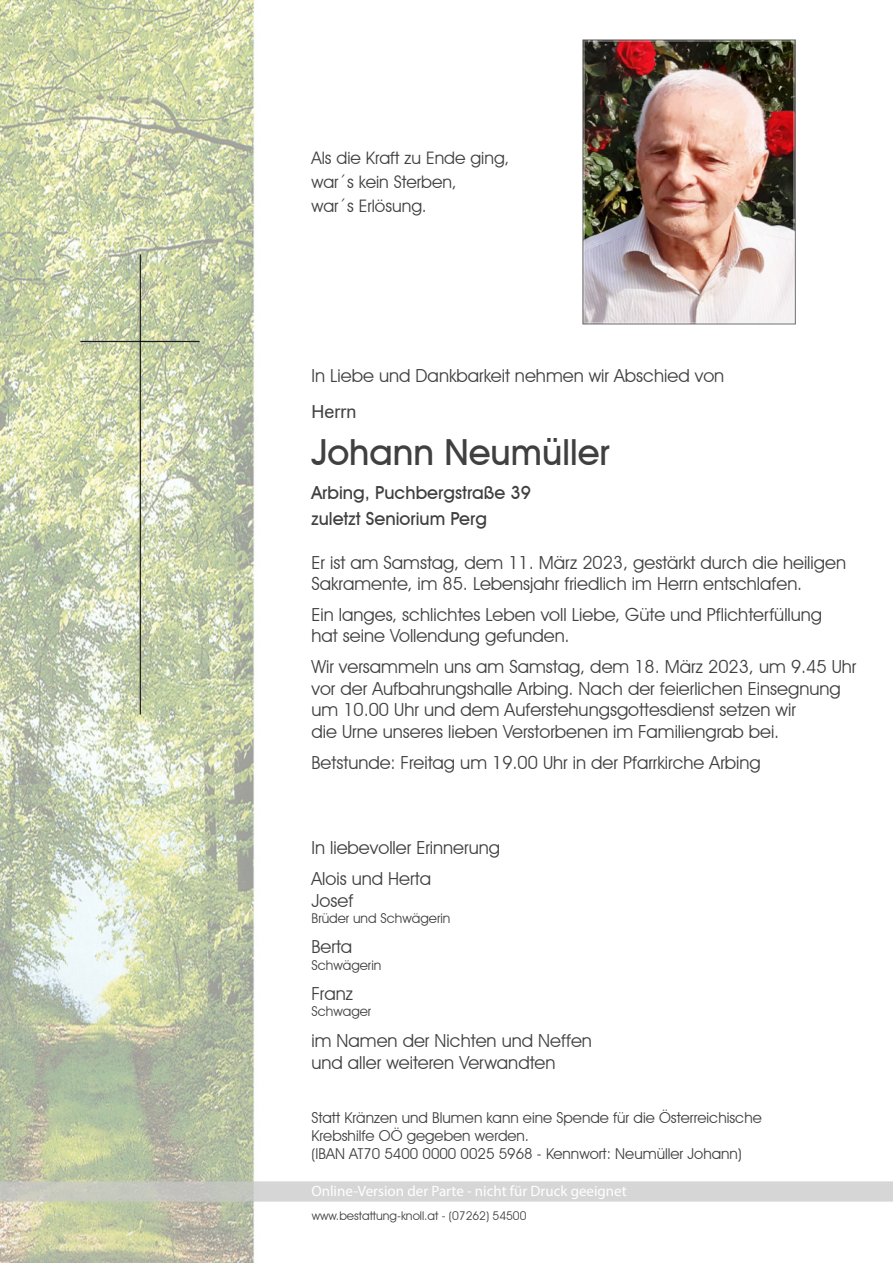
<style>
.page{position:relative;width:893px;height:1263px;background:#fff}
.page>*{position:absolute;margin:0;border:0;box-sizing:border-box;transform-origin:0 0}
.t1{font:500 36px "Avant Garde IT Cby BT";color:#404040}
.t2{font:18px/21.6px "Avant Garde IT Cby BT";color:#404040}
.t3{font:500 18px/25.5px "Avant Garde IT Cby BT";color:#404040}
.t4{font:18px "Arial";color:#404040}
.t5{font:17.25px/23.7px "Avant Garde IT Cby BT";color:#404040}
.t6{font:15px/18px "Avant Garde IT Cby BT";color:#404040}
.t7{font:15px "Myriad Pro";color:#fff}
.t8{font:13.5px "Avant Garde IT Cby BT";color:#404040}
.t9{font:12px "Avant Garde IT Cby BT";color:#404040}
</style>
<div class="page">
<img style="left:0;top:0;width:893px;height:1263px">
<img style="left:80px;top:255px;width:119px;height:460px">
<img style="left:0;top:1182px;width:893px;height:20px">
<img style="left:582px;top:40px;width:214px;height:284px">
<p class="t5" style="left:311px;top:148px;width:199px">Als die Kraft zu Ende ging, war´s kein Sterben,<br>war´s Erlösung.</p>
<p class="t2" style="left:311px;top:366px;width:414px">In Liebe und Dankbarkeit nehmen wir Abschied von</p>
<p class="t4" style="left:311px;top:405px;width:47px">Herrn</p>
<h1 class="t1" style="left:311px;top:437px;width:300px">Johann Neumüller</h1>
<p class="t3" style="left:311px;top:482px;width:221px">Arbing, Puchbergstraße 39 zuletzt Seniorium Perg</p>
<p class="t2" style="left:311px;top:553px;width:536px">Er ist am Samstag, dem 11. März 2023, gestärkt durch die heiligen<br>Sakramente, im 85. Lebensjahr friedlich im Herrn entschlafen.</p>
<p class="t2" style="left:311px;top:605px;width:512px">Ein langes, schlichtes Leben voll Liebe, Güte und Pflichterfüllung hat seine Vollendung gefunden.</p>
<p class="t2" style="left:311px;top:658px;width:546px">Wir versammeln uns am Samstag, dem 18. März 2023, um 9.45 Uhr vor der Aufbahrungshalle Arbing. Nach der feierlichen Einsegnung um 10.00 Uhr und dem Auferstehungsgottesdienst setzen wir<br>die Urne unseres lieben Verstorbenen im Familiengrab bei.</p>
<p class="t2" style="left:311px;top:753px;width:451px">Betstunde: Freitag um 19.00 Uhr in der Pfarrkirche Arbing</p>
<p class="t2" style="left:311px;top:834px;width:190px;line-height:30.6px">In liebevoller Erinnerung<br>Alois und Herta</p>
<p class="t2" style="left:311px;top:891px;width:43px">Josef</p>
<p class="t8" style="left:311px;top:912px;width:140px">Brüder und Schwägerin</p>
<p class="t2" style="left:311px;top:938px;width:42px">Berta</p>
<p class="t8" style="left:311px;top:959px;width:71px">Schwägerin</p>
<p class="t2" style="left:311px;top:985px;width:43px">Franz</p>
<p class="t8" style="left:311px;top:1006px;width:61px">Schwager</p>
<p class="t2" style="left:311px;top:1031px;width:282px">im Namen der Nichten und Neffen und aller weiteren Verwandten</p>
<p class="t6" style="left:311px;top:1110px;width:452px">Statt Kränzen und Blumen kann eine Spende für die Österreichische<br>Krebshilfe OÖ gegeben werden.<br>(IBAN AT70 5400 0000 0025 5968 - Kennwort: Neumüller Johann)</p>
<p class="t7" style="left:311px;top:1185px;width:317px">Online-Version der Parte - nicht für Druck geeignet</p>
<p class="t9" style="left:312px;top:1211px;width:216px">www.bestattung-knoll.at - (07262) 54500</p>
</div>
